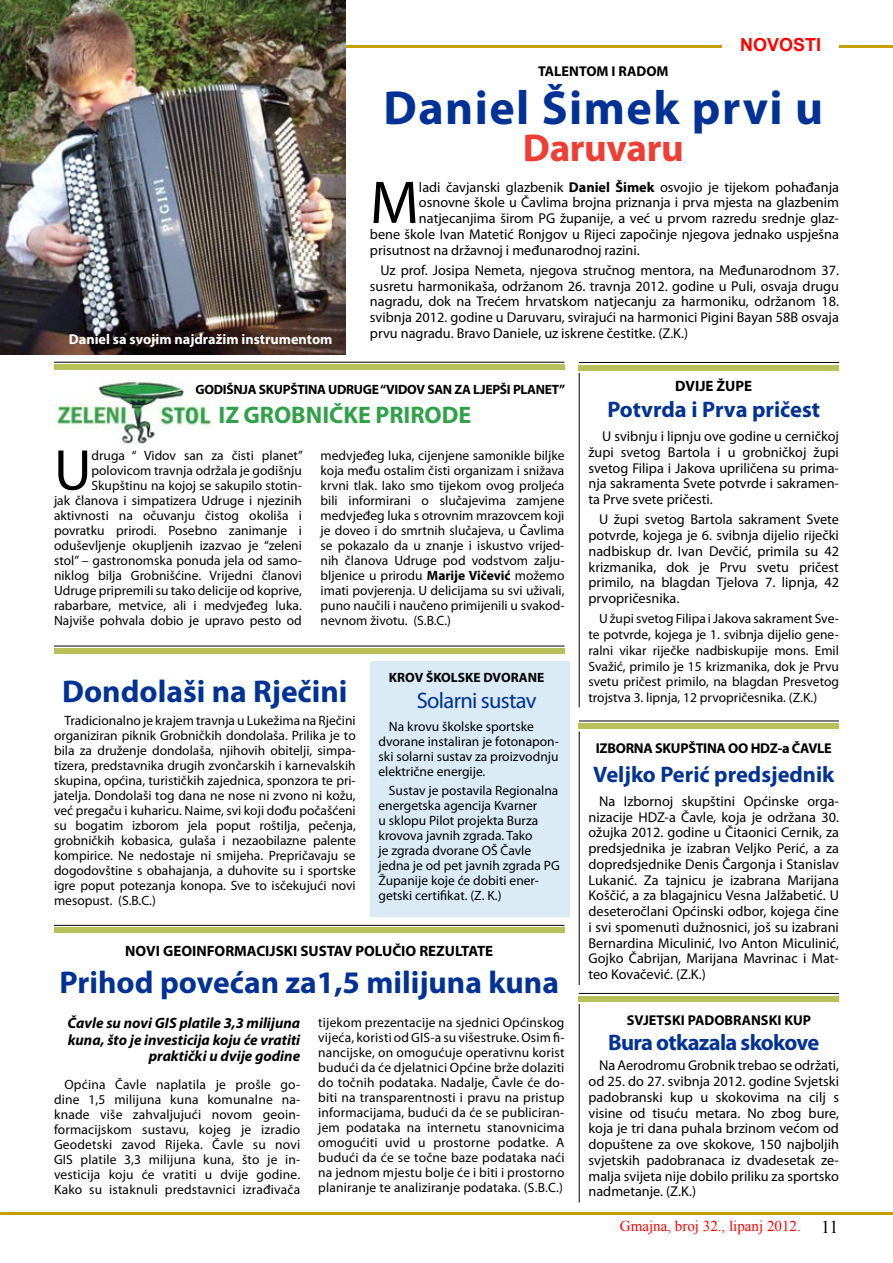
<style>
.page{position:relative;width:893px;height:1263px;background:#fff}
.page>*{position:absolute;margin:0;border:0;box-sizing:border-box;transform-origin:0 0}
.t1{font:61.05px "Myriad Pro";color:#000}
.t2{font:58.05px "Myriad Pro";color:#000}
.t3{font:700 48px "Myriad Pro";letter-spacing:.03em;color:#003296}
.t4{font:700 39px "Myriad Pro";letter-spacing:-.01em;color:#ef3e33}
.t5{font:700 31.5px "Myriad Pro";color:#003296}
.t6{font:700 24px "Myriad Pro";color:#30a149}
.t7{font:700 22.5px "Myriad Pro";color:#003296}
.t8{font:700 22.5px "Myriad Pro";letter-spacing:-.03em;color:#003296}
.t9{font:22.5px "Myriad Pro";letter-spacing:-.03em;color:#003296}
.t10{font:700 18px "Arial";color:#f00}
.t11{font:italic 700 15px/16.5px "Myriad Pro";color:#000;text-align:right}
.t12{font:700 15px "Myriad Pro";color:#000}
.t13{font:15px "Times New Roman";color:#f00}
.t14{font:14.25px/15.8px "Myriad Pro";color:#000;text-align:justify}
.t15{font:700 14.25px "Myriad Pro";letter-spacing:-.005em;color:#000}
.t16{font:700 14.25px "Myriad Pro";color:#fff}
.t17{font:13.5px/15px "Myriad Pro";color:#000;text-align:justify}
.t18{font:700 13.5px "Myriad Pro";letter-spacing:-.02em;color:#000}
.t19{font:700 13.5px "Myriad Pro";color:#000}
.s1{font-weight:700}
.s2{font-size:18px;color:#000}
</style>
<div class="page">
<hr style="left:0;top:46px;width:893px;height:2px;background:#c79f00">
<hr style="left:0;top:1212px;width:893px;height:2px;background:#c79f00">
<div style="left:371px;top:661px;width:199px;height:256px;background:#daebf6"></div>
<img style="left:0;top:0;width:346px;height:355px">
<div style="left:722px;top:34px;width:117px;height:20px;background:#fff"></div>
<div style="left:579px;top:365px;width:260px;height:5px;background:#b7c059"></div>
<hr style="left:579px;top:362px;width:260px;height:1px;background:#000">
<hr style="left:579px;top:373px;width:1px;height:334px;background:#000">
<div style="left:579px;top:723px;width:260px;height:6px;background:#b7c059"></div>
<hr style="left:579px;top:721px;width:260px;height:1px;background:#000">
<hr style="left:579px;top:731px;width:1px;height:254px;background:#000">
<img style="left:54px;top:377px;width:160px;height:67px">
<div style="left:579px;top:995px;width:260px;height:6px;background:#b7c059"></div>
<hr style="left:579px;top:993px;width:260px;height:1px;background:#000">
<hr style="left:579px;top:1004px;width:1px;height:198px;background:#000">
<div style="left:54px;top:364px;width:510px;height:6px;background:#b7c059"></div>
<hr style="left:54px;top:362px;width:510px;height:1px;background:#000">
<div style="left:54px;top:648px;width:510px;height:6px;background:#b7c059"></div>
<hr style="left:54px;top:646px;width:510px;height:1px;background:#000">
<div style="left:54px;top:927px;width:510px;height:6px;background:#b7c059"></div>
<hr style="left:54px;top:925px;width:510px;height:1px;background:#000">
<h3 class="t10" style="left:740px;top:32px;width:83px">NOVOSTI</h3>
<p class="t16" style="left:69px;top:330px;width:265px">Daniel sa svojim najdražim instrumentom</p>
<p class="t15" style="left:538px;top:62px;width:132px">TALENTOM I RADOM</p>
<h3 class="t3" style="left:384px;top:76px;width:441px">Daniel Šimek prvi u</h3>
<h3 class="t4" style="left:523px;top:123px;width:162px">Daruvaru</h3>
<h1 class="t1" style="left:370px;top:165px;width:51px">M</h1>
<p class="t14" style="left:419px;top:179px;width:421px">ladi čavjanski glazbenik <span class="s1">Daniel Šimek</span> osvojio je tijekom pohađanja</p>
<p class="t14" style="left:419px;top:194px;width:422px">osnovne škole u Čavlima brojna priznanja i prva mjesta na glazbenim</p>
<p class="t14" style="left:419px;top:210px;width:422px">natjecanjima širom PG županije, a već u prvom razredu srednje glaz-</p>
<p class="t14" style="left:370px;top:226px;width:470px">bene škole Ivan Matetić Ronjgov u Rijeci započinje njegova jednako uspješna</p>
<p class="t14" style="left:370px;top:242px;width:271px">prisutnost na državnoj i međunarodnoj razini.</p>
<p class="t14" style="left:370px;top:262px;width:471px;text-indent:11px">Uz prof. Josipa Nemeta, njegova stručnog mentora, na Međunarodnom 37. susretu harmonikaša, održanom 26. travnja 2012. godine u Puli, osvaja drugu nagradu, dok na Trećem hrvatskom natjecanju za harmoniku, održanom 18. svibnja 2012. godine u Daruvaru, svirajući na harmonici Pigini Bayan 58B osvaja prvu nagradu. Bravo Daniele, uz iskrene čestitke. (Z.K.)</p>
<p class="t18" style="left:195px;top:380px;width:371px">GODIŠNJA SKUPŠTINA UDRUGE “VIDOV SAN ZA LJEPŠI PLANET”</p>
<h3 class="t6" style="left:218px;top:399px;width:254px">IZ GROBNIČKE PRIRODE</h3>
<p class="t17" style="left:54px;top:447px;width:251px;text-align:right">druga “ Vidov san za čisti planet” polovicom travnja održala je godišnju Skupštinu na kojoj se sakupilo stotin-<br>jak članova i simpatizera Udruge i njezinih aktivnosti na očuvanju čistog okoliša i povratku prirodi. Posebno zanimanje i oduševljenje okupljenih izazvao je “zeleni stol” – gastronomska ponuda jela od samo&shy;niklog bilja Grobnišćine. Vrijedni članovi Udruge pripremili su tako delicije od koprive, rabarbare, metvice, ali i medvjeđeg luka.<br>Najviše pohvala dobio je upravo pesto od</p>
<h2 class="t2" style="left:54px;top:434px;width:39px">U</h2>
<p class="t17" style="left:321px;top:447px;width:245px">medvjeđeg luka, cijenjene samonikle biljke koja među ostalim čisti organizam i snižava krvni tlak. Iako smo tijekom ovog proljeća bili informirani o slučajevima zamjene medvjeđeg luka s otrovnim mrazovcem koji je doveo i do smrtnih slučajeva, u Čavlima se pokazalo da u znanje i iskustvo vrijed&shy;nih članova Udruge pod vodstvom zalju&shy;bljenice u prirodu <span class="s1">Marije Vičević</span> možemo imati povjerenja. U delicijama su svi uživali, puno naučili i naučeno primijenili u svakod&shy;nevnom životu. (S.B.C.)</p>
<h3 class="t5" style="left:62px;top:670px;width:287px">Dondolaši na Rječini</h3>
<p class="t17" style="left:54px;top:713px;width:303px;text-indent:11px">Tradicionalno je krajem travnja u Lukežima na Rječini organiziran piknik Grobničkih dondolaša. Prilika je to bila za druženje dondolaša, njihovih obitelji, simpa&shy;tizera, predstavnika drugih zvončarskih i karnevalskih skupina, općina, turističkih zajednica, sponzora te pri&shy;jatelja. Dondolaši tog dana ne nose ni zvono ni kožu, već pregaču i kuharicu. Naime, svi koji dođu počašćeni su bogatim izborom jela poput roštilja, pečenja, grobničkih kobasica, gulaša i nezaobilazne palente kompirice. Ne nedostaje ni smijeha. Prepričavaju se dogodovštine s obahajanja, a duhovite su i sportske igre poput potezanja konopa. Sve to isčekujući novi mesopust. (S.B.C.)</p>
<p class="t19" style="left:389px;top:669px;width:157px">KROV ŠKOLSKE DVORANE</p>
<h3 class="t9" style="left:417px;top:686px;width:122px">Solarni sustav</h3>
<p class="t17" style="left:378px;top:719px;width:182px;text-align:left;text-indent:11px">Na krovu školske sportske dvorane instaliran je fotonapon&shy;ski solarni sustav za proizvodnju električne energije.</p>
<p class="t17" style="left:378px;top:783px;width:183px;text-align:left;text-indent:11px">Sustav je postavila Regionalna energetska agencija Kvarner<br>u sklopu Pilot projekta Burza krovova javnih zgrada. Tako<br>je zgrada dvorane OŠ Čavle jedna je od pet javnih zgrada PG<br>Županije koje će dobiti ener&shy;getski certifikat. (Z. K.)</p>
<p class="t12" style="left:125px;top:941px;width:369px">NOVI GEOINFORMACIJSKI SUSTAV POLUČIO REZULTATE</p>
<h3 class="t5" style="left:60px;top:962px;width:501px">Prihod povećan za1,5 milijuna kuna</h3>
<p class="t11" style="left:68px;top:1014px;width:234px">Čavle su novi GIS platile 3,3 milijuna kuna, što je investicija koju će vratiti praktički u dvije godine</p>
<p class="t17" style="left:54px;top:1077px;width:248px;text-indent:11px">Općina Čavle naplatila je prošle go&shy;dine 1,5 milijuna kuna komunalne na&shy;knade više zahvaljujući novom geoin&shy;formacijskom sustavu, kojeg je izradio Geodetski zavod Rijeka. Čavle su novi GIS platile 3,3 milijuna kuna, što je in&shy;vesticija koju će vratiti u dvije godine.<br>Kako su istaknuli predstavnici izrađivača</p>
<p class="t17" style="left:318px;top:1015px;width:248px">tijekom prezentacije na sjednici Općinskog vijeća, koristi od GIS-a su višestruke. Osim fi&shy;nancijske, on omogućuje operativnu korist budući da će djelatnici Općine brže dolaziti do točnih podataka. Nadalje, Čavle će do&shy;biti na transparentnosti i pravu na pristup informacijama, budući da će se publiciran&shy;jem podataka na internetu stanovnicima omogućiti uvid u prostorne podatke. A budući da će se točne baze podataka naći na jednom mjestu bolje će i biti i prostorno planiranje te analiziranje podataka. (S.B.C.)</p>
<p class="t12" style="left:675px;top:377px;width:78px">DVIJE ŽUPE</p>
<h3 class="t7" style="left:607px;top:395px;width:214px">Potvrda i Prva pričest</h3>
<p class="t14" style="left:588px;top:428px;width:252px;text-indent:14px">U svibnju i lipnju ove godine u cerničkoj župi svetog Bartola i u grobničkoj župi svetog Filipa i Jakova upriličena su prima&shy;nja sakramenta Svete potvrde i sakramen&shy;ta Prve svete pričesti.</p>
<p class="t14" style="left:588px;top:511px;width:252px;text-indent:11px">U župi svetog Bartola sakrament Svete potvrde, kojega je 6. svibnja dijelio riječki nadbiskup dr. Ivan Devčić, primila su 42 krizmanika, dok je Prvu svetu pričest primilo, na blagdan Tjelova 7. lipnja, 42 prvopričesnika.</p>
<p class="t17" style="left:588px;top:611px;width:252px;line-height:15.8px;text-indent:11px">U župi svetog Filipa i Jakova sakrament Sve&shy;te potvrde, kojega je 1. svibnja dijelio gene&shy;ralni vikar riječke nadbiskupije mons. Emil Svažić, primilo je 15 krizmanika, dok je Prvu svetu pričest primilo, na blagdan Presvetog trojstva 3. lipnja, 12 prvopričesnika. (Z.K.)</p>
<p class="t15" style="left:596px;top:739px;width:238px">IZBORNA SKUPŠTINA OO HDZ-a ČAVLE</p>
<h3 class="t7" style="left:593px;top:759px;width:243px">Veljko Perić predsjednik</h3>
<p class="t14" style="left:588px;top:793px;width:252px;text-indent:11px">Na Izbornoj skupštini Općinske orga&shy;nizacije HDZ-a Čavle, koja je održana 30. ožujka 2012. godine u Čitaonici Cernik, za predsjednika je izabran Veljko Perić, a za dopredsjednike Denis Čargonja i Stanislav Lukanić. Za tajnicu je izabrana Marijana Koščić, a za blagajnicu Vesna Jalžabetić. U deseteročlani Općinski odbor, kojega čine i svi spomenuti dužnosnici, još su izabrani Bernardina Miculinić, Ivo Anton Miculinić, Gojko Čabrijan, Marijana Mavrinac i Mat&shy;teo Kovačević. (Z.K.)</p>
<p class="t15" style="left:627px;top:1011px;width:186px">SVJETSKI PADOBRANSKI KUP</p>
<h3 class="t8" style="left:608px;top:1028px;width:213px">Bura otkazala skokove</h3>
<p class="t14" style="left:588px;top:1057px;width:252px;text-indent:11px">Na Aerodromu Grobnik trebao se održati, od 25. do 27. svibnja 2012. godine Svjetski padobranski kup u skokovima na cilj s visine od tisuću metara. No zbog bure, koja je tri dana puhala brzinom većom od dopuštene za ove skokove, 150 najboljih svjetskih padobranaca iz dvadesetak ze&shy;malja svijeta nije dobilo priliku za sportsko nadmetanje. (Z.K.)</p>
<p class="t13" style="left:620px;top:1216px;width:220px">Gmajna, broj 32., lipanj 2012. <span class="s2">11</span></p>
</div>
